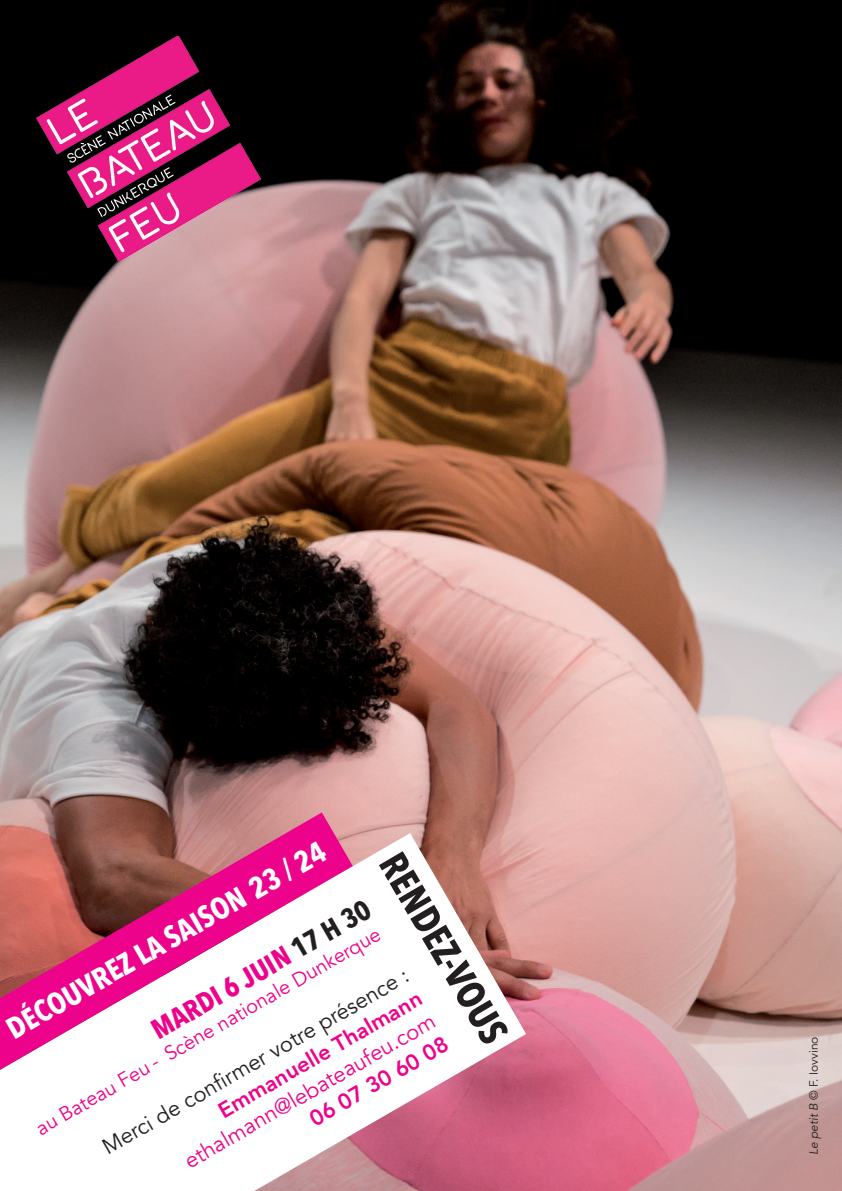
<style>
.page{position:relative;width:842px;height:1191px;background:#fff}
.page>*{position:absolute;margin:0;border:0;box-sizing:border-box;transform-origin:0 0}
.t1{font:700 39px "Avenir Next Condensed";color:#231f20}
.t2{font:700 30px "Avenir Next Condensed";color:#fff}
.t3{font:700 28px "Avenir Next Condensed";color:#ed028c}
.t4{font:22px "Avenir";color:#231f20}
.t5{font:800 22px "Avenir";color:#ed028c}
.t6{font:22px "Avenir";color:#ed028c}
.t7{font:20px "Avenir";color:#ed028c}
.t8{font:12px "Avenir";color:#231f20}
.s1{color:#231f20}
.s2{font-style:italic}
</style>
<div class="page">
<img style="left:0;top:0;width:842px;height:1191px">
<img style="left:36px;top:36px;width:225px;height:225px">
<svg style="left:0;top:833px;width:526px;height:358px"></svg>
<svg style="left:0;top:812px;width:353px;height:257px"></svg>
<h2 class="t2" style="left:0;top:1014px;width:365px;rotate:-30deg">DÉCOUVREZ LA SAISON 23 / 24</h2>
<h1 class="t1" style="left:411px;top:844px;width:215px;rotate:60deg">RENDEZ-VOUS</h1>
<h3 class="t3" style="left:145px;top:1016px;width:250px;rotate:-30deg">MARDI 6 JUIN <span class="s1">17 H 30</span></h3>
<p class="t7" style="left:31px;top:1119px;width:396px;rotate:-30deg">au Bateau Feu - Scène nationale Dunkerque</p>
<p class="t4" style="left:97px;top:1137px;width:351px;rotate:-30deg">Merci de confi rmer votre présence :</p>
<p class="t5" style="left:212px;top:1097px;width:233px;rotate:-30deg">Emmanuelle Thalmann</p>
<p class="t6" style="left:179px;top:1150px;width:287px;rotate:-30deg">ethalmann@lebateaufeu.com</p>
<p class="t5" style="left:303px;top:1105px;width:158px;rotate:-30deg">06 07 30 60 08</p>
<p class="t8" style="left:807px;top:1155px;width:120px;rotate:-90deg"><span class="s2">Le petit B</span> © F. Iovvino</p>
</div>
